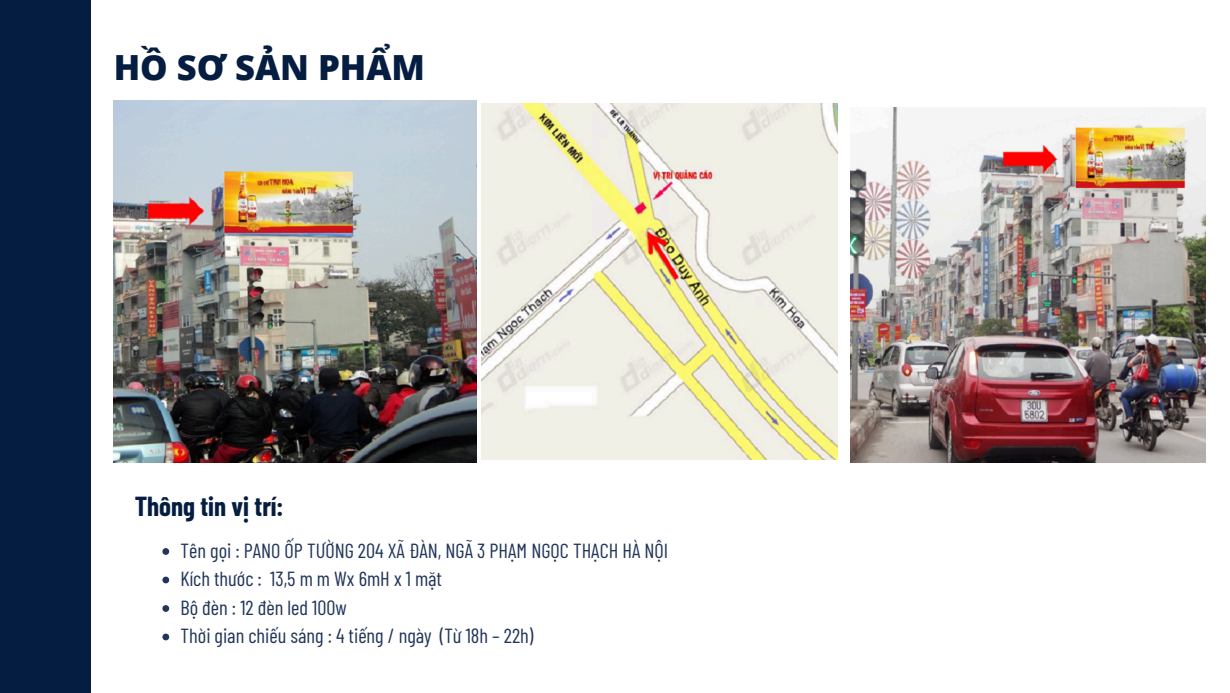
<style>
.page{position:relative;width:1230px;height:693px;background:#fff}
.page>*{position:absolute;margin:0;border:0;box-sizing:border-box;transform-origin:0 0}
.t1{font:800 34.6px "Open Sans";color:#051d40}
.t2{font:700 26.9px "Barlow Condensed";color:#051d40}
.t3{font:20.4px "Barlow Condensed";color:#213559}
</style>
<div class="page">
<div style="left:0;top:0;width:91px;height:693px;background:#051d40"></div>
<img style="left:482px;top:104px;width:355px;height:355px">
<img style="left:114px;top:100px;width:362px;height:363px">
<img style="left:850px;top:107px;width:356px;height:356px">
<svg style="left:162px;top:548px;width:7px;height:7px"></svg>
<svg style="left:162px;top:577px;width:7px;height:6px"></svg>
<svg style="left:162px;top:605px;width:7px;height:7px"></svg>
<svg style="left:162px;top:634px;width:7px;height:6px"></svg>
<h2 class="t1" style="left:114px;top:43px;width:313px">HỒ SƠ SẢN PHẨM</h2>
<p class="t2" style="left:135px;top:489px;width:150px">Thông tin vị trí:</p>
<p class="t3" style="left:181px;top:537px;width:489px">Tên gọi : PANO ỐP TƯỜNG 204 XÃ ĐÀN, NGÃ 3 PHẠM NGỌC THẠCH HÀ NỘI</p>
<p class="t3" style="left:181px;top:566px;width:263px">Kích thước : 13,5 m m Wx 6mH x 1 mặt</p>
<p class="t3" style="left:181px;top:594px;width:168px">Bộ đèn : 12 đèn led 100w</p>
<p class="t3" style="left:181px;top:623px;width:354px">Thời gian chiếu sáng : 4 tiếng / ngày (Từ 18h – 22h)</p>
</div>
